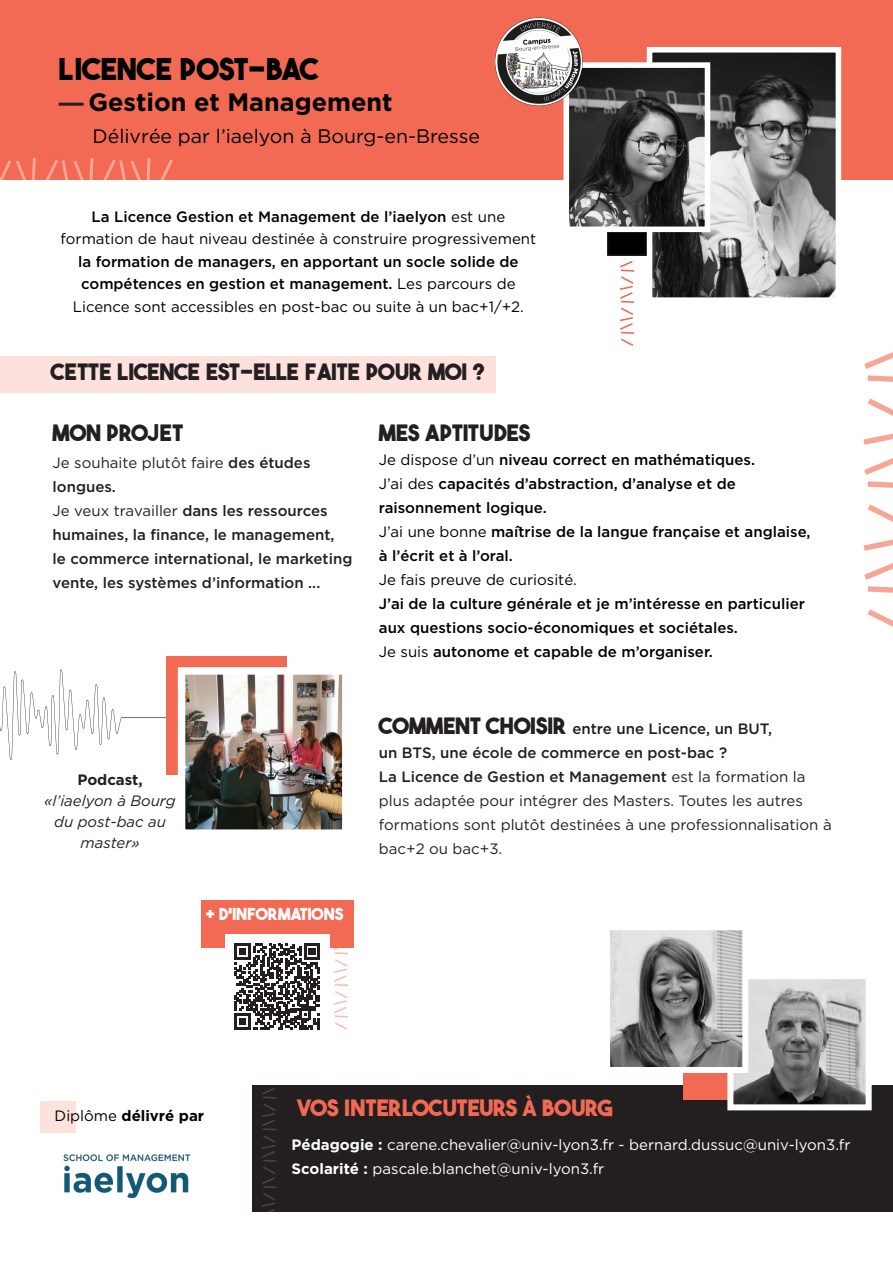
<style>
.page{position:relative;width:893px;height:1263px;background:#fff}
.page>*{position:absolute;margin:0;border:0;box-sizing:border-box;transform-origin:0 0}
.t1{font:700 30px "The Bold Font";color:#000}
.t2{font:700 25.2px "Gotham";color:#000}
.t3{font:700 22.5px "The Bold Font";color:#231f20}
.t4{font:700 22.5px "The Bold Font";color:#f26a53}
.t5{font:19.5px "Gotham";color:#000}
.t6{font:700 16.5px "The Bold Font";color:#fff}
.t7{font:500 15px "Gotham";color:#000}
.t8{font:500 15px/24px "Gotham";color:#231f20}
.t9{font:15px/24px "Gotham";color:#231f20}
.t10{font:15px/22.5px "Gotham";color:#000;text-align:center}
.t11{font:15px "Gotham";color:#fff}
.t12{font:italic 15px/21px "Gotham";color:#231f20;text-align:center}
.t13{font:700 15px "Gotham";color:#000}
.s1{font-weight:400}
.s2{font-weight:500}
.s3{font-weight:700;font-style:normal}
.s4{font-family:"The Bold Font";font-weight:700;font-size:22.5px}
.s5{font-family:"Gotham";font-weight:900}
.s6{font-weight:700}
</style>
<div class="page">
<svg style="left:0;top:669px;width:166px;height:91px"></svg>
<div style="left:166px;top:656px;width:121px;height:119px;background:#f26a53"></div>
<div style="left:0;top:356px;width:495px;height:37px;background:#fce1dd"></div>
<div style="left:0;top:0;width:893px;height:180px;background:#f26a53"></div>
<svg style="left:44px;top:158px;width:49px;height:22px"></svg>
<svg style="left:102px;top:158px;width:48px;height:22px"></svg>
<svg style="left:159px;top:159px;width:14px;height:21px"></svg>
<hr style="left:59px;top:103px;width:25px;height:3px;background:#231f20">
<svg style="left:0;top:158px;width:36px;height:22px"></svg>
<div style="left:608px;top:193px;width:68px;height:62px;background:#000"></div>
<div style="left:607px;top:192px;width:69px;height:64px;border:1px solid #231f20"></div>
<div style="left:40px;top:1101px;width:36px;height:31px;background:#fce1dd"></div>
<svg style="left:620px;top:261px;width:14px;height:85px"></svg>
<div style="left:252px;top:1085px;width:641px;height:126px;background:#231f20"></div>
<div style="left:683px;top:1007px;width:61px;height:92px;background:#f26a53"></div>
<img style="left:734px;top:980px;width:131px;height:123px">
<div style="left:727px;top:973px;width:145px;height:137px;border:6px solid #fff"></div>
<img style="left:63px;top:1154px;width:128px;height:44px">
<img style="left:187px;top:676px;width:154px;height:152px">
<div style="left:178px;top:667px;width:172px;height:170px;border:8px solid #fff"></div>
<svg style="left:864px;top:352px;width:29px;height:17px"></svg>
<svg style="left:864px;top:458px;width:29px;height:17px"></svg>
<svg style="left:864px;top:563px;width:29px;height:17px"></svg>
<svg style="left:868px;top:375px;width:25px;height:7px"></svg>
<svg style="left:868px;top:481px;width:25px;height:7px"></svg>
<svg style="left:868px;top:586px;width:25px;height:7px"></svg>
<svg style="left:863px;top:433px;width:30px;height:12px"></svg>
<svg style="left:863px;top:539px;width:30px;height:12px"></svg>
<svg style="left:868px;top:398px;width:25px;height:18px"></svg>
<svg style="left:868px;top:504px;width:25px;height:18px"></svg>
<svg style="left:868px;top:609px;width:25px;height:18px"></svg>
<svg style="left:262px;top:1088px;width:14px;height:124px"></svg>
<img style="left:654px;top:54px;width:180px;height:242px">
<div style="left:647px;top:47px;width:194px;height:256px;border:6px solid #fff"></div>
<img style="left:570px;top:69px;width:133px;height:156px">
<div style="left:563px;top:62px;width:147px;height:170px;border:6px solid #fff"></div>
<img style="left:496px;top:14px;width:98px;height:92px">
<img style="left:611px;top:931px;width:130px;height:135px">
<div style="left:604px;top:924px;width:144px;height:149px;border:6px solid #fff"></div>
<div style="left:202px;top:901px;width:152px;height:47px;background:#f26a53"></div>
<svg style="left:334px;top:948px;width:14px;height:82px"></svg>
<div style="left:225px;top:934px;width:104px;height:105px;background:#fff"></div>
<svg style="left:234px;top:944px;width:86px;height:85px"></svg>
<p class="t1" style="left:58px;top:50px;width:261px">LICENCE POST-BAC</p>
<p class="t2" style="left:88px;top:88px;width:306px">Gestion et Management</p>
<p class="t5" style="left:93px;top:125px;width:389px">Délivrée par l’iaelyon à Bourg-en-Bresse</p>
<p class="t7" style="left:92px;top:208px;width:415px">La Licence Gestion et Management de l’iaelyon <span class="s1">est une</span></p>
<p class="t10" style="left:61px;top:228px;width:477px">formation de haut niveau destinée à construire progressivement <span class="s2">la formation de managers, en apportant un socle solide de</span></p>
<p class="t7" style="left:81px;top:276px;width:436px">compétences en gestion et management. <span class="s1">Les parcours de</span></p>
<p class="t10" style="left:73px;top:295px;width:453px">Licence sont accessibles en post-bac ou suite à un bac+1/+2.</p>
<p class="t3" style="left:51px;top:358px;width:436px">CETTE LICENCE EST-ELLE FAITE POUR MOI ?</p>
<p class="t3" style="left:53px;top:418px;width:132px">MON PROJET</p>
<p class="t9" style="left:53px;top:450px;width:259px">Je souhaite plutôt faire <span class="s2">des études longues.</span></p>
<p class="t8" style="left:53px;top:498px;width:283px"><span class="s1">Je veux travailler</span> dans les ressources humaines, la finance, le management,</p>
<p class="t8" style="left:53px;top:546px;width:301px">le commerce international, le marketing vente, les systèmes d’information ...</p>
<p class="t12" style="left:44px;top:769px;width:133px"><span class="s3">Podcast, </span>«l’iaelyon à Bourg du post-bac au master»</p>
<p class="t6" style="left:205px;top:904px;width:140px">+ D'INFORMATIONS</p>
<p class="t3" style="left:379px;top:419px;width:153px">MES APTITUDES</p>
<p class="t7" style="left:379px;top:451px;width:378px"><span class="s1">Je dispose d’un</span> niveau correct en mathématiques.</p>
<p class="t7" style="left:379px;top:475px;width:358px"><span class="s1">J’ai des</span> capacités d’abstraction, d’analyse et de</p>
<p class="t7" style="left:379px;top:499px;width:169px">raisonnement logique.</p>
<p class="t7" style="left:379px;top:523px;width:433px"><span class="s1">J’ai une bonne</span> maîtrise de la langue française et anglaise,</p>
<p class="t7" style="left:379px;top:547px;width:135px">à l’écrit et à l’oral.</p>
<p class="t10" style="left:379px;top:568px;width:199px">Je fais preuve de curiosité.</p>
<p class="t7" style="left:379px;top:595px;width:428px">J’ai de la culture générale et je m’intéresse en particulier</p>
<p class="t7" style="left:379px;top:619px;width:361px">aux questions socio-économiques et sociétales.</p>
<p class="t7" style="left:379px;top:643px;width:336px"><span class="s1">Je suis</span> autonome et capable de m’organiser.</p>
<p class="t8" style="left:379px;top:716px;width:395px"><span class="s4">COMMENT CHOISIR</span> entre une Licence, un BUT,</p>
<p class="t8" style="left:379px;top:740px;width:350px">un BTS, une école de commerce en post-bac ?</p>
<p class="t9" style="left:379px;top:764px;width:454px"><span class="s2">La Licence de Gestion et Management</span> est la formation la plus adaptée pour intégrer des Masters. Toutes les autres formations sont plutôt destinées à une professionnalisation à bac+2 ou bac+3.</p>
<p class="t13" style="left:55px;top:1107px;width:151px"><span class="s1">Diplôme</span> délivré par</p>
<p class="t4" style="left:298px;top:1094px;width:317px">VOS INTERLOCUTEURS <span class="s5">À</span> BOURG</p>
<p class="t11" style="left:292px;top:1136px;width:560px"><span class="s6">Pédagogie :</span> carene.chevalier@univ-lyon3.fr - bernard.dussuc@univ-lyon3.fr</p>
<p class="t11" style="left:292px;top:1160px;width:314px"><span class="s6">Scolarité :</span> pascale.blanchet@univ-lyon3.fr</p>
</div>
